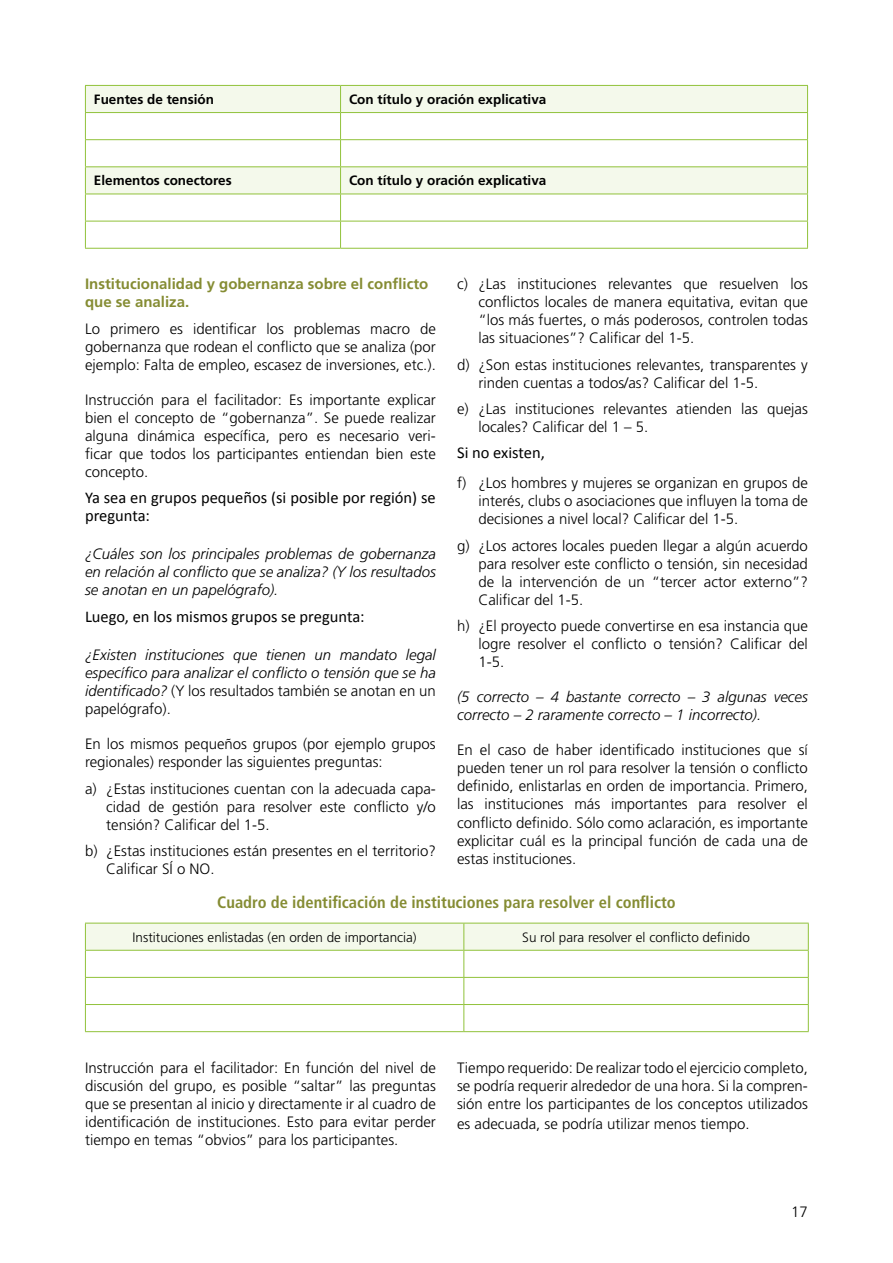
<style>
.page{position:relative;width:893px;height:1263px;background:#fff}
.page>*{position:absolute;margin:0;border:0;box-sizing:border-box;transform-origin:0 0}
.t1{font:16.5px/17.9px "Calibri";color:#000}
.t2{font:700 condensed 16.5px "Frutiger LT Std";color:#858c33}
.t3{font:300 15px/18px "Frutiger LT Std";color:#000;text-align:justify}
.t4{font:italic 300 15px/18px "Frutiger LT Std";color:#000;text-align:justify}
.t5{font:700 15px/18px "Frutiger LT Std";color:#858c33}
.t6{font:700 13.5px "Frutiger LT Std";color:#000}
.t7{font:300 13.5px "Frutiger LT Std";color:#000}
.s1{font-style:normal}
</style>
<div class="page">
<svg style="left:86px;top:86px;width:721px;height:108px;fill:#f4f9eb"></svg>
<hr style="left:85px;top:85px;width:256px;height:1px;background:#91c23b">
<hr style="left:341px;top:85px;width:467px;height:1px;background:#91c23b">
<hr style="left:85px;top:112px;width:256px;height:1px;background:#91c23b">
<hr style="left:341px;top:112px;width:467px;height:1px;background:#91c23b">
<hr style="left:85px;top:139px;width:256px;height:1px;background:#91c23b">
<hr style="left:341px;top:139px;width:467px;height:1px;background:#91c23b">
<hr style="left:85px;top:166px;width:256px;height:1px;background:#91c23b">
<hr style="left:341px;top:166px;width:467px;height:1px;background:#91c23b">
<hr style="left:85px;top:194px;width:256px;height:1px;background:#91c23b">
<hr style="left:341px;top:194px;width:467px;height:1px;background:#91c23b">
<hr style="left:85px;top:221px;width:256px;height:1px;background:#91c23b">
<svg style="left:85px;top:86px;width:1px;height:162px"></svg>
<hr style="left:341px;top:221px;width:467px;height:1px;background:#91c23b">
<svg style="left:340px;top:86px;width:1px;height:162px"></svg>
<svg style="left:807px;top:86px;width:1px;height:162px"></svg>
<hr style="left:85px;top:248px;width:256px;height:1px;background:#91c23b">
<hr style="left:341px;top:248px;width:467px;height:1px;background:#91c23b">
<svg style="left:85px;top:923px;width:724px;height:108px"></svg>
<hr style="left:85px;top:1031px;width:379px;height:1px;background:#91c23b">
<hr style="left:464px;top:1031px;width:345px;height:1px;background:#91c23b">
<p class="t6" style="left:94px;top:91px;width:122px">Fuentes de tensión</p>
<p class="t6" style="left:349px;top:91px;width:199px">Con título y oración explicativa</p>
<p class="t6" style="left:94px;top:173px;width:139px">Elementos conectores</p>
<p class="t6" style="left:349px;top:173px;width:199px">Con título y oración explicativa</p>
<p class="t5" style="left:85px;top:275px;width:345px">Institucionalidad y gobernanza sobre el conflicto que se analiza.</p>
<p class="t3" style="left:85px;top:320px;width:352px">Lo primero es identificar los problemas macro de gobernanza que rodean el conflicto que se analiza (por ejemplo: Falta de empleo, escasez de inversiones, etc.).</p>
<p class="t3" style="left:85px;top:391px;width:352px">Instrucción para el facilitador: Es importante explicar bien el concepto de “gobernanza”. Se puede realizar alguna dinámica específica, pero es necesario veri&shy;ficar que todos los participantes entiendan bien este concepto.</p>
<p class="t1" style="left:85px;top:489px;width:352px">Ya sea en grupos pequeños (si posible por región) se pregunta:</p>
<p class="t4" style="left:85px;top:545px;width:352px">¿Cuáles son los principales problemas de gobernanza en relación al conflicto que se analiza? (Y los resultados se anotan en un papelógrafo).</p>
<p class="t1" style="left:85px;top:607px;width:281px">Luego, en los mismos grupos se pregunta:</p>
<p class="t4" style="left:85px;top:646px;width:352px">¿Existen instituciones que tienen un mandato legal específico para analizar el conflicto o tensión que se ha identificado? <span class="s1">(Y los resultados también se anotan en un papelógrafo).</span></p>
<p class="t3" style="left:85px;top:735px;width:352px">En los mismos pequeños grupos (por ejemplo grupos regionales) responder las siguientes preguntas:</p>
<p class="t3" style="left:106px;top:780px;width:331px;text-indent:-21px">a) ¿Estas instituciones cuentan con la adecuada capa&shy;cidad de gestión para resolver este conflicto y/o tensión? Calificar del 1-5.</p>
<p class="t3" style="left:106px;top:842px;width:331px;text-indent:-21px">b) ¿Estas instituciones están presentes en el territorio?<br>Calificar SÍ o NO.</p>
<p class="t3" style="left:478px;top:275px;width:331px;text-indent:-21px">c) ¿Las instituciones relevantes que resuelven los conflictos locales de manera equitativa, evitan que “los más fuertes, o más poderosos, controlen todas las situaciones”? Calificar del 1-5.</p>
<p class="t3" style="left:478px;top:356px;width:331px;text-indent:-21px">d) ¿Son estas instituciones relevantes, transparentes y rinden cuentas a todos/as? Calificar del 1-5.</p>
<p class="t3" style="left:478px;top:400px;width:331px;text-indent:-21px">e) ¿Las instituciones relevantes atienden las quejas locales? Calificar del 1 – 5.</p>
<p class="t1" style="left:457px;top:444px;width:89px">Si no existen,</p>
<p class="t3" style="left:478px;top:474px;width:331px;text-indent:-21px">f) ¿Los hombres y mujeres se organizan en grupos de interés, clubs o asociaciones que influyen la toma de decisiones a nivel local? Calificar del 1-5.</p>
<p class="t3" style="left:478px;top:537px;width:331px;text-indent:-21px">g) ¿Los actores locales pueden llegar a algún acuerdo para resolver este conflicto o tensión, sin necesidad de la intervención de un “tercer actor externo”?<br>Calificar del 1-5.</p>
<p class="t3" style="left:478px;top:617px;width:331px;text-indent:-21px">h) ¿El proyecto puede convertirse en esa instancia que logre resolver el conflicto o tensión? Calificar del 1-5.</p>
<p class="t4" style="left:457px;top:688px;width:352px">(5 correcto – 4 bastante correcto – 3 algunas veces correcto – 2 raramente correcto – 1 incorrecto).</p>
<p class="t3" style="left:457px;top:741px;width:352px">En el caso de haber identificado instituciones que sí pueden tener un rol para resolver la tensión o conflicto definido, enlistarlas en orden de importancia. Primero, las instituciones más importantes para resolver el conflicto definido. Sólo como aclaración, es importante explicitar cuál es la principal función de cada una de estas instituciones.</p>
<p class="t2" style="left:217px;top:893px;width:460px">Cuadro de identificación de instituciones para resolver el conflicto</p>
<p class="t7" style="left:133px;top:929px;width:286px">Instituciones enlistadas (en orden de importancia)</p>
<p class="t7" style="left:522px;top:929px;width:229px">Su rol para resolver el conflicto definido</p>
<p class="t3" style="left:85px;top:1059px;width:352px">Instrucción para el facilitador: En función del nivel de discusión del grupo, es posible “saltar” las preguntas que se presentan al inicio y directamente ir al cuadro de identificación de instituciones. Esto para evitar perder tiempo en temas “obvios” para los participantes.</p>
<p class="t3" style="left:457px;top:1059px;width:352px">Tiempo requerido: De realizar todo el ejercicio completo, se podría requerir alrededor de una hora. Si la compren&shy;sión entre los participantes de los conceptos utilizados</p>
<p class="t3" style="left:457px;top:1115px;width:294px">es adecuada, se podría utilizar menos tiempo.</p>
<p class="t3" style="left:791px;top:1203px;width:18px">17</p>
</div>
